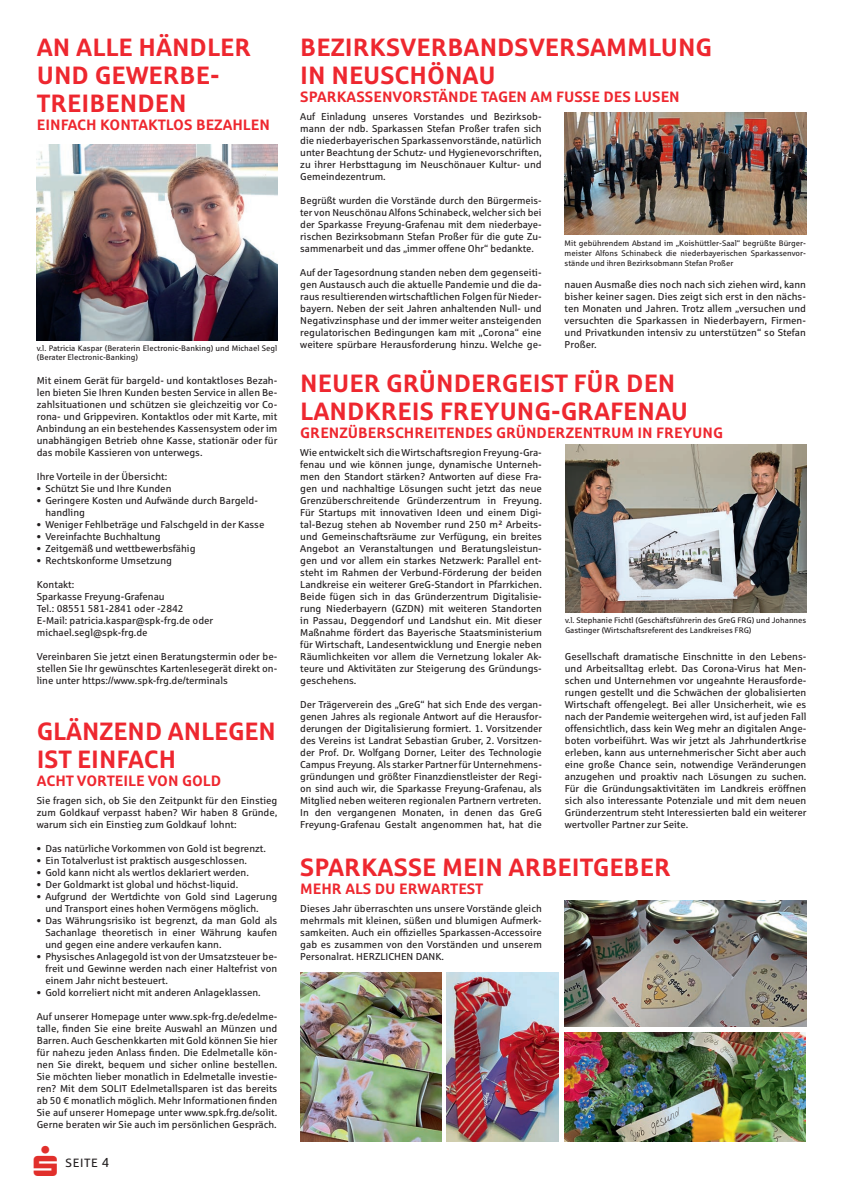
<style>
.page{position:relative;width:842px;height:1191px;background:#fff}
.page>*{position:absolute;margin:0;border:0;box-sizing:border-box;transform-origin:0 0}
.t1{font:700 25px/28px "Sparkasse Rg";color:#ee272f}
.t2{font:700 15px "Sparkasse Rg";color:#ee272f}
.t3{font:12px "Sparkasse Rg";letter-spacing:.05em;color:#231f20}
.t4{font:10px/12px "Sparkasse Rg";color:#231f20;text-align:justify}
.t5{font:8px/9.6px "Sparkasse Rg";color:#231f20}
.s1{font-size:13px}
</style>
<div class="page">
<img style="left:37px;top:144px;width:240px;height:196px">
<img style="left:565px;top:1032px;width:241px;height:109px">
<img style="left:300px;top:972px;width:141px;height:169px">
<img style="left:447px;top:972px;width:112px;height:169px">
<img style="left:565px;top:444px;width:241px;height:168px">
<img style="left:565px;top:112px;width:241px;height:123px">
<img style="left:565px;top:900px;width:241px;height:126px">
<h1 class="t1" style="left:37px;top:33px;width:216px">AN ALLE HÄNDLER<br>UND GEWERBE-<br>TREIBENDEN</h1>
<h2 class="t2" style="left:37px;top:116px;width:235px">EINFACH KONTAKTLOS BEZAHLEN</h2>
<p class="t5" style="left:37px;top:343px;width:242px">v.l. Patricia Kaspar (Beraterin Electronic-Banking) und Michael Segl (Berater Electronic-Banking)</p>
<p class="t4" style="left:37px;top:374px;width:242px">Mit einem Gerät für bargeld- und kontaktloses Bezah&shy;len bieten Sie Ihren Kunden besten Service in allen Be&shy;zahlsituationen und schützen sie gleichzeitig vor Co&shy;rona- und Grippeviren. Kontaktlos oder mit Karte, mit Anbindung an ein bestehendes Kassensystem oder im unabhängigen Betrieb ohne Kasse, stationär oder für das mobile Kassieren von unterwegs.</p>
<p class="t4" style="left:37px;top:470px;width:132px">Ihre Vorteile in der Übersicht:</p>
<p class="t4" style="left:37px;top:482px;width:136px">• Schützt Sie und Ihre Kunden</p>
<p class="t4" style="left:45px;top:494px;width:214px;text-indent:-8px">• Geringere Kosten und Aufwände durch Bargeld&shy;handling</p>
<p class="t4" style="left:37px;top:518px;width:229px">• Weniger Fehlbeträge und Falschgeld in der Kasse</p>
<p class="t4" style="left:37px;top:530px;width:125px">• Vereinfachte Buchhaltung</p>
<p class="t4" style="left:37px;top:542px;width:160px">• Zeitgemäß und wettbewerbsfähig</p>
<p class="t4" style="left:37px;top:554px;width:137px">• Rechtskonforme Umsetzung</p>
<p class="t4" style="left:37px;top:578px;width:178px;text-align:left">Kontakt:<br>Sparkasse Freyung-Grafenau<br>Tel.: 08551 581-2841 oder -2842<br>E-Mail: patricia.kaspar@spk-frg.de oder michael.segl@spk-frg.de</p>
<p class="t4" style="left:37px;top:650px;width:242px">Vereinbaren Sie jetzt einen Beratungstermin oder be&shy;stellen Sie Ihr gewünschtes Kartenlesegerät direkt on&shy;line unter https://www.spk-frg.de/terminals</p>
<h1 class="t1" style="left:37px;top:717px;width:241px">GLÄNZEND ANLEGEN<br>IST EINFACH</h1>
<h2 class="t2" style="left:37px;top:772px;width:186px">ACHT VORTEILE VON GOLD</h2>
<p class="t4" style="left:37px;top:794px;width:242px">Sie fragen sich, ob Sie den Zeitpunkt für den Einstieg zum Goldkauf verpasst haben? Wir haben 8 Gründe, warum sich ein Einstieg zum Goldkauf lohnt:</p>
<p class="t4" style="left:37px;top:842px;width:231px">• Das natürliche Vorkommen von Gold ist begrenzt.</p>
<p class="t4" style="left:37px;top:854px;width:212px">• Ein Totalverlust ist praktisch ausgeschlossen.</p>
<p class="t4" style="left:37px;top:866px;width:214px">• Gold kann nicht als wertlos deklariert werden.</p>
<p class="t4" style="left:37px;top:878px;width:203px">• Der Goldmarkt ist global und höchst-liquid.</p>
<p class="t4" style="left:45px;top:890px;width:233px;text-indent:-8px">• Aufgrund der Wertdichte von Gold sind Lagerung und Transport eines hohen Vermögens möglich.</p>
<p class="t4" style="left:45px;top:914px;width:234px;text-indent:-8px">• Das Währungsrisiko ist begrenzt, da man Gold als Sachanlage theoretisch in einer Währung kaufen und gegen eine andere verkaufen kann.</p>
<p class="t4" style="left:45px;top:950px;width:233px;text-indent:-8px">• Physisches Anlagegold ist von der Umsatzsteuer be&shy;freit und Gewinne werden nach einer Haltefrist von einem Jahr nicht besteuert.</p>
<p class="t4" style="left:37px;top:986px;width:225px">• Gold korreliert nicht mit anderen Anlageklassen.</p>
<p class="t4" style="left:37px;top:1010px;width:242px">Auf unserer Homepage unter www.spk-frg.de/edelme&shy;talle, finden Sie eine breite Auswahl an Münzen und Barren. Auch Geschenkkarten mit Gold können Sie hier für nahezu jeden Anlass finden. Die Edelmetalle kön&shy;nen Sie direkt, bequem und sicher online bestellen.<br>Sie möchten lieber monatlich in Edelmetalle investie&shy;ren? Mit dem SOLIT Edelmetallsparen ist das bereits ab 50 € monatlich möglich. Mehr Informationen finden Sie auf unserer Homepage unter www.spk.frg.de/solit.<br>Gerne beraten wir Sie auch im persönlichen Gespräch.</p>
<p class="t3" style="left:66px;top:1155px;width:45px">SEITE <span class="s1">4</span></p>
<h1 class="t1" style="left:300px;top:33px;width:413px">BEZIRKSVERBANDSVERSAMMLUNG<br>IN NEUSCHÖNAU</h1>
<h2 class="t2" style="left:300px;top:88px;width:381px">SPARKASSENVORSTÄNDE TAGEN AM FUSSE DES LUSEN</h2>
<p class="t4" style="left:300px;top:110px;width:243px">Auf Einladung unseres Vorstandes und Bezirksob&shy;mann der ndb. Sparkassen Stefan Proßer trafen sich die niederbayerischen Sparkassenvorstände, natürlich unter Beachtung der Schutz- und Hygienevorschriften, zu ihrer Herbsttagung im Neuschönauer Kultur- und Gemeindezentrum.</p>
<p class="t4" style="left:300px;top:194px;width:243px">Begrüßt wurden die Vorstände durch den Bürgermeis&shy;ter von Neuschönau Alfons Schinabeck, welcher sich bei der Sparkasse Freyung-Grafenau mit dem niederbaye&shy;rischen Bezirksobmann Stefan Proßer für die gute Zu&shy;sammenarbeit und das „immer offene Ohr“ bedankte.</p>
<p class="t4" style="left:300px;top:266px;width:243px">Auf der Tagesordnung standen neben dem gegenseiti&shy;gen Austausch auch die aktuelle Pandemie und die da&shy;raus resultierenden wirtschaftlichen Folgen für Nieder&shy;bayern. Neben der seit Jahren anhaltenden Null- und Negativzinsphase und der immer weiter ansteigenden regulatorischen Bedingungen kam mit „Corona“ eine weitere spürbare Herausforderung hinzu. Welche ge-</p>
<p class="t5" style="left:565px;top:239px;width:243px;text-align:justify">Mit gebührendem Abstand im „Koishüttler-Saal“ begrüßte Bürger&shy;meister Alfons Schinabeck die niederbayerischen Sparkassenvor&shy;stände und ihren Bezirksobmann Stefan Proßer</p>
<p class="t4" style="left:565px;top:278px;width:243px">nauen Ausmaße dies noch nach sich ziehen wird, kann bisher keiner sagen. Dies zeigt sich erst in den nächs&shy;ten Monaten und Jahren. Trotz allem „versuchen und versuchten die Sparkassen in Niederbayern, Firmen&shy;und Privatkunden intensiv zu unterstützen“ so Stefan Proßer.</p>
<h1 class="t1" style="left:300px;top:369px;width:389px">NEUER GRÜNDERGEIST FÜR DEN<br>LANDKREIS FREYUNG-GRAFENAU</h1>
<h2 class="t2" style="left:300px;top:424px;width:424px">GRENZÜBERSCHREITENDES GRÜNDERZENTRUM IN FREYUNG</h2>
<p class="t4" style="left:300px;top:446px;width:243px">Wie entwickelt sich die Wirtschaftsregion Freyung-Gra&shy;fenau und wie können junge, dynamische Unterneh&shy;men den Standort stärken? Antworten auf diese Fra&shy;gen und nachhaltige Lösungen sucht jetzt das neue Grenzüberschreitende Gründerzentrum in Freyung.<br>Für Startups mit innovativen Ideen und einem Digi&shy;tal-Bezug stehen ab November rund 250 m² Arbeits&shy;und Gemeinschaftsräume zur Verfügung, ein breites Angebot an Veranstaltungen und Beratungsleistun&shy;gen und vor allem ein starkes Netzwerk: Parallel ent&shy;steht im Rahmen der Verbund-Förderung der beiden Landkreise ein weiterer GreG-Standort in Pfarrkichen.<br>Beide fügen sich in das Gründerzentrum Digitalisie&shy;rung Niederbayern (GZDN) mit weiteren Standorten in Passau, Deggendorf und Landshut ein. Mit dieser Maßnahme fördert das Bayerische Staatsministerium für Wirtschaft, Landesentwicklung und Energie neben Räumlichkeiten vor allem die Vernetzung lokaler Ak&shy;teure und Aktivitäten zur Steigerung des Gründungs&shy;geschehens.</p>
<p class="t4" style="left:300px;top:698px;width:243px">Der Trägerverein des „GreG“ hat sich Ende des vergan&shy;genen Jahres als regionale Antwort auf die Herausfor&shy;derungen der Digitalisierung formiert. 1. Vorsitzender des Vereins ist Landrat Sebastian Gruber, 2. Vorsitzen&shy;der Prof. Dr. Wolfgang Dorner, Leiter des Technologie Campus Freyung. Als starker Partner für Unternehmens&shy;gründungen und größter Finanzdienstleister der Regi&shy;on sind auch wir, die Sparkasse Freyung-Grafenau, als Mitglied neben weiteren regionalen Partnern vertreten.<br>In den vergangenen Monaten, in denen das GreG Freyung-Grafenau Gestalt angenommen hat, hat die</p>
<p class="t5" style="left:565px;top:616px;width:243px">v.l. Stephanie Fichtl (Geschäftsführerin des GreG FRG) und Johannes<br>Gastinger (Wirtschaftsreferent des Landkreises FRG)</p>
<p class="t4" style="left:565px;top:650px;width:243px">Gesellschaft dramatische Einschnitte in den Lebens&shy;und Arbeitsalltag erlebt. Das Corona-Virus hat Men&shy;schen und Unternehmen vor ungeahnte Herausforde&shy;rungen gestellt und die Schwächen der globalisierten Wirtschaft offengelegt. Bei aller Unsicherheit, wie es nach der Pandemie weitergehen wird, ist auf jeden Fall offensichtlich, dass kein Weg mehr an digitalen Ange&shy;boten vorbeiführt. Was wir jetzt als Jahrhundertkrise erleben, kann aus unternehmerischer Sicht aber auch eine große Chance sein, notwendige Veränderungen anzugehen und proaktiv nach Lösungen zu suchen.<br>Für die Gründungsaktivitäten im Landkreis eröffnen sich also interessante Potenziale und mit dem neuen Gründerzentrum steht Interessierten bald ein weiterer wertvoller Partner zur Seite.</p>
<h1 class="t1" style="left:300px;top:853px;width:372px">SPARKASSE MEIN ARBEITGEBER</h1>
<h2 class="t2" style="left:300px;top:880px;width:185px">MEHR ALS DU ERWARTEST</h2>
<p class="t4" style="left:300px;top:902px;width:243px">Dieses Jahr überraschten uns unsere Vorstände gleich mehrmals mit kleinen, süßen und blumigen Aufmerk&shy;samkeiten. Auch ein offizielles Sparkassen-Accessoire gab es zusammen von den Vorständen und unserem Personalrat. HERZLICHEN DANK.</p>
</div>
